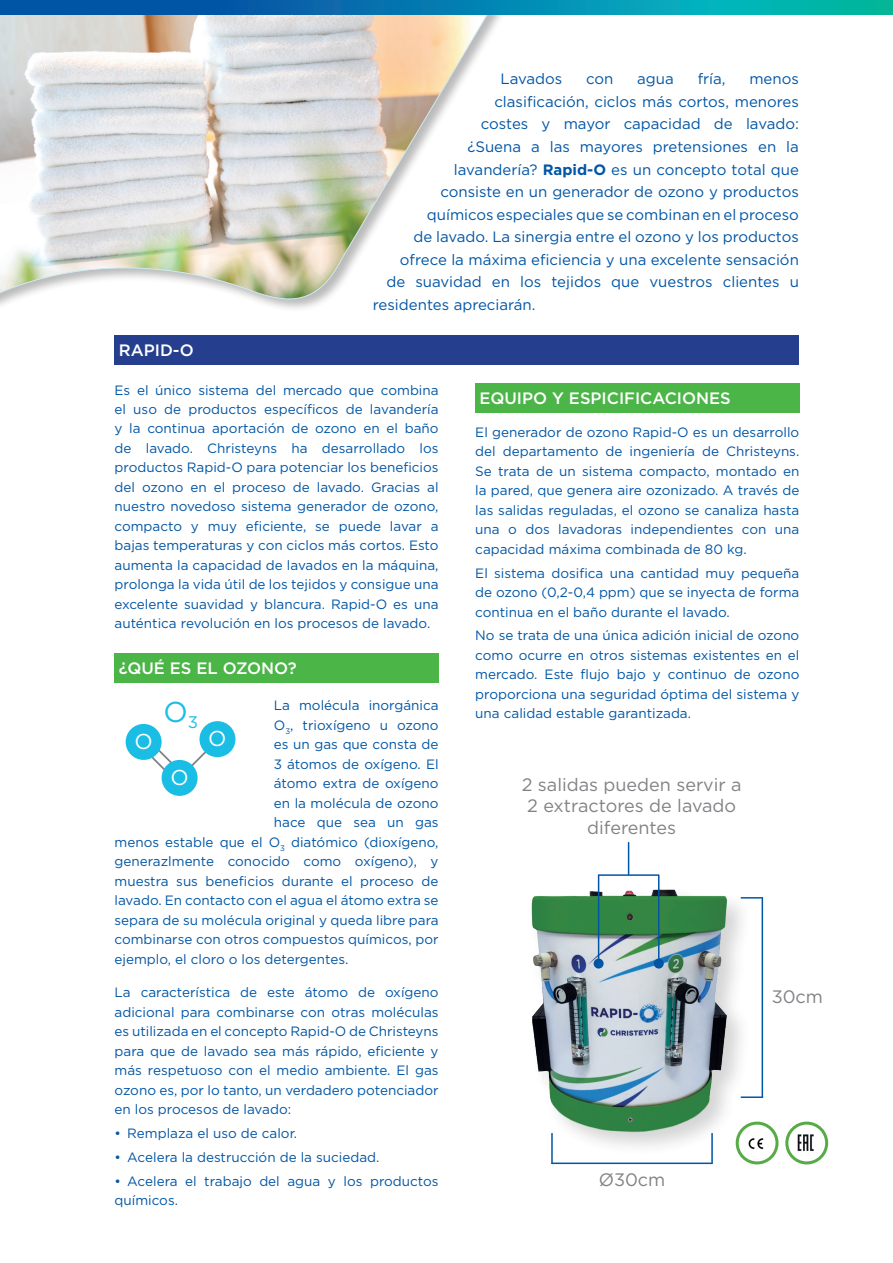
<style>
.page{position:relative;width:893px;height:1263px;background:#fff}
.page>*{position:absolute;margin:0;border:0;box-sizing:border-box;transform-origin:0 0}
.t1{font:28.65px "Gotham";color:#1abee4}
.t2{font:21.6px "Gotham";color:#fff}
.t3{font:18px/21.6px "Gotham";color:#808285;text-align:center}
.t4{font:500 16.5px "Gotham";color:#fff}
.t5{font:15px "Gotham";color:#0155a5}
.t6{font:13.5px/19.5px "Gotham";color:#0155a5;text-align:justify}
.s1{font-weight:700}
</style>
<div class="page">
<div style="left:527px;top:886px;width:225px;height:271px;background:#231f20;opacity:.19"></div>
<img style="left:527px;top:882px;width:208px;height:258px">
<svg style="left:0;top:14px;width:555px;height:916px"></svg>
<svg style="left:137px;top:735px;width:85px;height:49px"></svg>
<div style="left:126px;top:724px;width:36px;height:36px;background:#1abee4;border-radius:50%"></div>
<div style="left:199px;top:721px;width:36px;height:36px;background:#1abee4;border-radius:50%"></div>
<div style="left:162px;top:760px;width:36px;height:36px;background:#1abee4;border-radius:50%"></div>
<div style="left:115px;top:336px;width:684px;height:29px;background:#253f8e"></div>
<div style="left:475px;top:383px;width:324px;height:30px;background:#4bb547"></div>
<div style="left:115px;top:653px;width:324px;height:30px;background:#4bb547"></div>
<div style="left:594px;top:958px;width:10px;height:10px;background:#0155a5;border-radius:50%"></div>
<hr style="left:598px;top:875px;width:1px;height:90px;background:#0155a5">
<div style="left:654px;top:958px;width:10px;height:10px;background:#0155a5;border-radius:50%"></div>
<hr style="left:658px;top:875px;width:1px;height:90px;background:#0155a5">
<hr style="left:598px;top:874px;width:61px;height:2px;background:#0155a5">
<hr style="left:628px;top:843px;width:1px;height:31px;background:#0155a5">
<hr style="left:762px;top:898px;width:1px;height:199px;background:#0155a5">
<svg style="left:741px;top:897px;width:22px;height:1px"></svg>
<hr style="left:741px;top:1096px;width:22px;height:2px;background:#0155a5">
<hr style="left:552px;top:1162px;width:159px;height:2px;background:#0155a5">
<hr style="left:711px;top:1133px;width:2px;height:31px;background:#0155a5">
<hr style="left:551px;top:1133px;width:2px;height:31px;background:#0155a5">
<svg style="left:737px;top:1123px;width:40px;height:40px"></svg>
<div style="left:736px;top:1122px;width:42px;height:42px;border:3px solid #57ab46;border-radius:50%"></div>
<img style="left:744px;top:1134px;width:26px;height:20px">
<svg style="left:787px;top:1123px;width:40px;height:40px"></svg>
<div style="left:785px;top:1122px;width:43px;height:42px;border:3px solid #57ab46;border-radius:50%"></div>
<img style="left:796px;top:1130px;width:22px;height:25px">
<svg style="left:0;top:0;width:893px;height:14px;background:#0381ad"></svg>
<p class="t4" style="left:119px;top:340px;width:76px">RAPID-O</p>
<p class="t5" style="left:500px;top:70px;width:63px">Lavados</p>
<p class="t5" style="left:586px;top:70px;width:29px">con</p>
<p class="t5" style="left:637px;top:70px;width:38px">agua</p>
<p class="t5" style="left:698px;top:70px;width:29px">fría,</p>
<p class="t5" style="left:749px;top:70px;width:51px">menos</p>
<p class="t5" style="left:494px;top:92px;width:306px">clasificación, ciclos más cortos, menores</p>
<p class="t5" style="left:481px;top:115px;width:319px">costes y mayor capacidad de lavado:</p>
<p class="t5" style="left:467px;top:137px;width:333px">¿Suena a las mayores pretensiones en la</p>
<p class="t5" style="left:454px;top:160px;width:347px">lavandería? <span class="s1">Rapid-O</span> es un concepto total que</p>
<p class="t5" style="left:440px;top:182px;width:360px">consiste en un generador de ozono y productos</p>
<p class="t5" style="left:427px;top:205px;width:373px">químicos especiales que se combinan en el proceso</p>
<p class="t5" style="left:413px;top:227px;width:387px">de lavado. La sinergia entre el ozono y los productos</p>
<p class="t5" style="left:400px;top:250px;width:401px">ofrece la máxima eficiencia y una excelente sensación</p>
<p class="t5" style="left:386px;top:272px;width:414px">de suavidad en los tejidos que vuestros clientes u</p>
<p class="t5" style="left:373px;top:295px;width:164px">residentes apreciarán.</p>
<p class="t6" style="left:115px;top:380px;width:326px">Es el único sistema del mercado que combina el uso de productos específicos de lavandería y la continua aportación de ozono en el baño de lavado. Christeyns ha desarrollado los productos Rapid-O para potenciar los beneficios del ozono en el proceso de lavado. Gracias al nuestro novedoso sistema generador de ozono, compacto y muy eficiente, se puede lavar a bajas temperaturas y con ciclos más cortos. Esto aumenta la capacidad de lavados en la máquina, prolonga la vida útil de los tejidos y consigue una excelente suavidad y blancura. Rapid-O es una auténtica revolución en los procesos de lavado.</p>
<p class="t4" style="left:119px;top:657px;width:179px">¿QUÉ ES EL OZONO?</p>
<p class="t6" style="left:274px;top:696px;width:166px">La molécula inorgánica</p>
<p class="t6" style="left:274px;top:715px;width:166px">O<sub>3</sub>, trioxígeno u ozono</p>
<p class="t6" style="left:274px;top:734px;width:166px">es un gas que consta de</p>
<p class="t6" style="left:274px;top:754px;width:166px">3 átomos de oxígeno. El</p>
<p class="t6" style="left:274px;top:773px;width:166px">átomo extra de oxígeno</p>
<p class="t6" style="left:274px;top:793px;width:166px">en la molécula de ozono</p>
<p class="t6" style="left:274px;top:812px;width:166px">hace que sea un gas</p>
<p class="t6" style="left:115px;top:832px;width:326px">menos estable que el O<sub>3</sub> diatómico (dioxígeno,</p>
<p class="t6" style="left:115px;top:851px;width:326px">generazlmente conocido como oxígeno), y</p>
<p class="t6" style="left:115px;top:871px;width:325px">muestra sus beneficios durante el proceso de</p>
<p class="t6" style="left:115px;top:890px;width:326px">lavado. En contacto con el agua el átomo extra se</p>
<p class="t6" style="left:115px;top:910px;width:326px">separa de su molécula original y queda libre para</p>
<p class="t6" style="left:115px;top:929px;width:326px">combinarse con otros compuestos químicos, por</p>
<p class="t6" style="left:115px;top:949px;width:235px">ejemplo, el cloro o los detergentes.</p>
<p class="t6" style="left:115px;top:983px;width:326px">La característica de este átomo de oxígeno adicional para combinarse con otras moléculas es utilizada en el concepto Rapid-O de Christeyns para que de lavado sea más rápido, eficiente y más respetuoso con el medio ambiente. El gas ozono es, por lo tanto, un verdadero potenciador en los procesos de lavado:</p>
<p class="t6" style="left:115px;top:1123px;width:184px">• Remplaza el uso de calor.</p>
<p class="t6" style="left:115px;top:1147px;width:266px">• Acelera la destrucción de la suciedad.</p>
<p class="t6" style="left:115px;top:1171px;width:326px">• Acelera el trabajo del agua y los productos químicos.</p>
<h1 class="t1" style="left:164px;top:694px;width:36px">O<sub>3</sub></h1>
<h2 class="t2" style="left:208px;top:725px;width:20px">O</h2>
<h2 class="t2" style="left:134px;top:727px;width:20px">O</h2>
<h2 class="t2" style="left:170px;top:763px;width:20px">O</h2>
<p class="t4" style="left:479px;top:387px;width:253px">EQUIPO Y ESPICIFICACIONES</p>
<p class="t6" style="left:475px;top:422px;width:326px">El generador de ozono Rapid-O es un desarrollo del departamento de ingeniería de Christeyns.<br>Se trata de un sistema compacto, montado en la pared, que genera aire ozonizado. A través de las salidas reguladas, el ozono se canaliza hasta una o dos lavadoras independientes con una capacidad máxima combinada de 80 kg.</p>
<p class="t6" style="left:475px;top:563px;width:326px">El sistema dosifica una cantidad muy pequeña de ozono (0,2-0,4 ppm) que se inyecta de forma continua en el baño durante el lavado.</p>
<p class="t6" style="left:475px;top:626px;width:326px">No se trata de una única adición inicial de ozono como ocurre en otros sistemas existentes en el mercado. Este flujo bajo y continuo de ozono proporciona una seguridad óptima del sistema y una calidad estable garantizada.</p>
<h3 class="t3" style="left:522px;top:773px;width:221px">2 salidas pueden servir a<br>2 extractores de lavado diferentes</h3>
<h3 class="t3" style="left:772px;top:985px;width:53px">30cm</h3>
<h3 class="t3" style="left:599px;top:1168px;width:68px">Ø30cm</h3>
</div>
